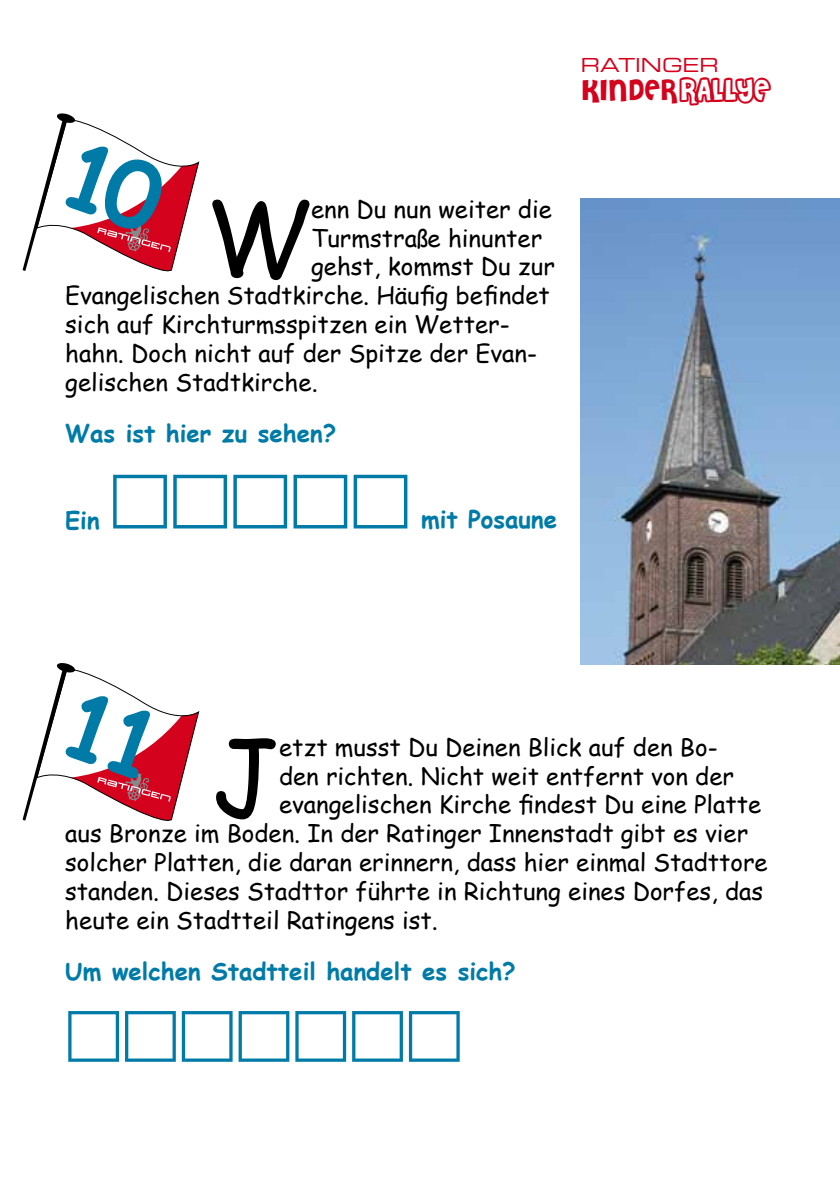
<style>
.page{position:relative;width:840px;height:1191px;background:#fff}
.page>*{position:absolute;margin:0;border:0;box-sizing:border-box;transform-origin:0 0}
.t1{font:101.6px "Comic Sans MS";color:#000}
.t2{font:72px "European Pi Three";color:#007ba8}
.t3{font:68px "European Pi Three";color:#007ba8}
.t4{font:30.2px "Cheri";color:#d4021d}
.t5{font:24px "Comic Sans MS";color:#000}
.t6{font:700 24px "Comic Sans MS";color:#007ba8}
.t7{font:19.4px "Eurostile Extended Two";color:#d4021d}
.s1{font-family:"Cheri Liney"}
</style>
<div class="page">
<img style="left:580px;top:198px;width:259px;height:466px">
<svg style="left:23px;top:663px;width:177px;height:158px"></svg>
<svg style="left:23px;top:113px;width:177px;height:159px"></svg>
<p class="t7" style="left:580px;top:52px;width:136px">RATINGER</p>
<p class="t4" style="left:579px;top:74px;width:190px">KINDER <span class="s1">Rallye</span></p>
<h1 class="t1" style="left:205px;top:163px;width:107px">W</h1>
<p class="t5" style="left:311px;top:191px;width:242px">enn Du nun weiter die</p>
<p class="t5" style="left:311px;top:220px;width:232px">Turmstraße hinunter</p>
<p class="t5" style="left:311px;top:249px;width:245px">gehst, kommst Du zur</p>
<p class="t5" style="left:65px;top:278px;width:486px">Evangelischen Stadtkirche. Häufig befindet</p>
<p class="t5" style="left:65px;top:306px;width:446px">sich auf Kirchturmsspitzen ein Wetter-</p>
<p class="t5" style="left:65px;top:335px;width:473px">hahn. Doch nicht auf der Spitze der Evan-</p>
<p class="t5" style="left:65px;top:364px;width:254px">gelischen Stadtkirche.</p>
<p class="t6" style="left:65px;top:415px;width:272px">Was ist hier zu sehen?</p>
<p class="t6" style="left:65px;top:502px;width:36px">Ein</p>
<h2 class="t2" style="left:110px;top:456px;width:302px">MMMMM</h2>
<p class="t6" style="left:421px;top:502px;width:137px">mit Posaune</p>
<h1 class="t1" style="left:211px;top:701px;width:69px">J</h1>
<p class="t5" style="left:279px;top:729px;width:440px">etzt musst Du Deinen Blick auf den Bo-</p>
<p class="t5" style="left:279px;top:758px;width:456px">den richten. Nicht weit entfernt von der</p>
<p class="t5" style="left:279px;top:787px;width:483px">evangelischen Kirche findest Du eine Platte</p>
<p class="t5" style="left:65px;top:815px;width:684px">aus Bronze im Boden. In der Ratinger Innenstadt gibt es vier</p>
<p class="t5" style="left:65px;top:844px;width:703px">solcher Platten, die daran erinnern, dass hier einmal Stadttore</p>
<p class="t5" style="left:65px;top:873px;width:699px">standen. Dieses Stadttor führte in Richtung eines Dorfes, das</p>
<p class="t5" style="left:65px;top:902px;width:374px">heute ein Stadtteil Ratingens ist.</p>
<p class="t6" style="left:65px;top:953px;width:452px">Um welchen Stadtteil handelt es sich?</p>
<h3 class="t3" style="left:65px;top:993px;width:398px">MMMMMMM</h3>
</div>
